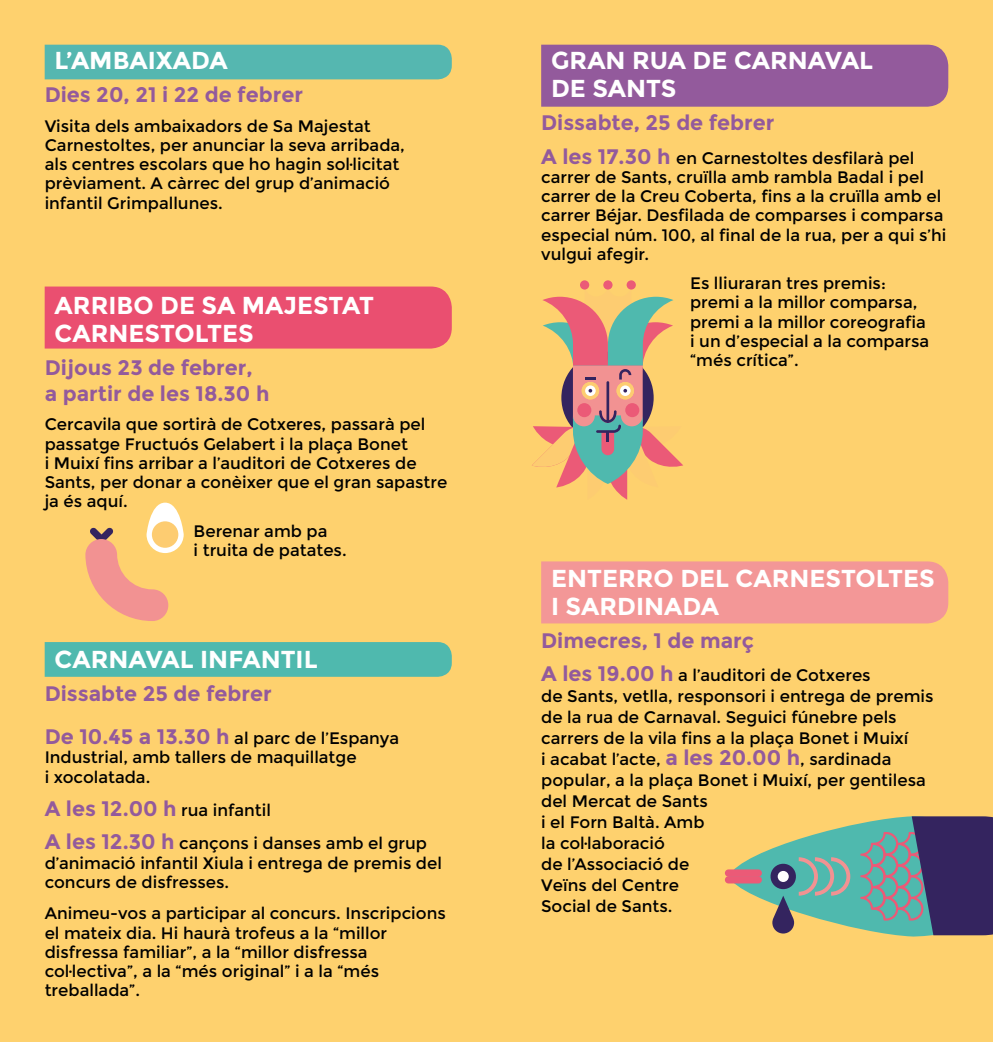
<style>
.page{position:relative;width:993px;height:1042px;background:#fff}
.page>*{position:absolute;margin:0;border:0;box-sizing:border-box;transform-origin:0 0}
.t1{font:700 24.5px/28px "Montserrat";color:#fff}
.t2{font:700 21px/26.2px "Montserrat";color:#935a9c}
.t3{font:16.62px/19.2px "Montserrat";color:#000}
.s1{font-weight:700;font-size:21px;color:#935a9c}
</style>
<div class="page">
<div style="left:0;top:0;width:992px;height:1042px;background:#fed16e"></div>
<div style="left:45px;top:45px;width:406px;height:34px;background:#55b7b0"></div>
<div style="left:45px;top:642px;width:406px;height:35px;background:#4fb9ae"></div>
<div style="left:541px;top:45px;width:406px;height:62px;background:#935a9c"></div>
<div style="left:45px;top:286px;width:406px;height:62px;background:#ea4f70"></div>
<div style="left:541px;top:561px;width:406px;height:62px;background:#f39797"></div>
<svg style="left:85px;top:527px;width:83px;height:94px"></svg>
<svg style="left:146px;top:503px;width:38px;height:50px"></svg>
<div style="left:152px;top:521px;width:26px;height:27px;background:#fdcc71;border-radius:50%"></div>
<svg style="left:579px;top:280px;width:10px;height:10px"></svg>
<div style="left:603px;top:280px;width:9px;height:10px;background:#eb5a77;border-radius:50%"></div>
<div style="left:626px;top:280px;width:9px;height:10px;background:#eb5a77;border-radius:50%"></div>
<svg style="left:532px;top:285px;width:151px;height:215px"></svg>
<svg style="left:724px;top:869px;width:37px;height:8px"></svg>
<svg style="left:724px;top:876px;width:37px;height:7px"></svg>
<svg style="left:728px;top:816px;width:264px;height:120px"></svg>
<h1 class="t1" style="left:55px;top:47px;width:174px">L’AMBAIXADA</h1>
<p class="t2" style="left:45px;top:82px;width:260px">Dies 20, 21 i 22 de febrer</p>
<p class="t3" style="left:45px;top:116px;width:361px">Visita dels ambaixadors de Sa Majestat Carnestoltes, per anunciar la seva arribada, als centres escolars que ho hagin sol·licitat prèviament. A càrrec del grup d’animació infantil Grimpallunes.</p>
<h1 class="t1" style="left:55px;top:291px;width:321px">ARRIBO DE SA MAJESTAT<br>CARNESTOLTES</h1>
<p class="t2" style="left:45px;top:354px;width:226px">Dijous 23 de febrer, a partir de les 18.30 h</p>
<p class="t3" style="left:45px;top:415px;width:404px">Cercavila que sortirà de Cotxeres, passarà pel passatge Fructuós Gelabert i la plaça Bonet<br>i Muixí fins arribar a l’auditori de Cotxeres de Sants, per donar a conèixer que el gran sapastre ja és aquí.</p>
<p class="t3" style="left:193px;top:521px;width:154px">Berenar amb pa<br>i truita de patates.</p>
<h1 class="t1" style="left:55px;top:645px;width:264px">CARNAVAL INFANTIL</h1>
<p class="t2" style="left:45px;top:680px;width:228px">Dissabte 25 de febrer</p>
<p class="t3" style="left:45px;top:729px;width:356px"><span class="s1">De 10.45 a 13.30 h</span> al parc de l’Espanya<br>Industrial, amb tallers de maquillatge<br>i xocolatada.</p>
<p class="t3" style="left:45px;top:793px;width:384px;line-height:33.2px"><span class="s1">A les 12.00 h</span> rua infantil<br><span class="s1">A les 12.30 h</span> cançons i danses amb el grup</p>
<p class="t3" style="left:45px;top:853px;width:398px">d’animació infantil Xiula i entrega de premis del concurs de disfresses.</p>
<p class="t3" style="left:45px;top:904px;width:402px">Animeu-vos a participar al concurs. Inscripcions el mateix dia. Hi haurà trofeus a la “millor disfressa familiar”, a la “millor disfressa col·lectiva”, a la “més original” i a la “més treballada”.</p>
<h1 class="t1" style="left:551px;top:47px;width:323px">GRAN RUA DE CARNAVAL<br>DE SANTS</h1>
<p class="t2" style="left:541px;top:110px;width:235px">Dissabte, 25 de febrer</p>
<p class="t3" style="left:541px;top:148px;width:407px"><span class="s1">A les 17.30 h</span> en Carnestoltes desfilarà pel carrer de Sants, cruïlla amb rambla Badal i pel carrer de la Creu Coberta, fins a la cruïlla amb el carrer Béjar. Desfilada de comparses i comparsa especial núm. 100, al final de la rua, per a qui s’hi vulgui afegir.</p>
<p class="t3" style="left:690px;top:274px;width:241px">Es lliuraran tres premis: premi a la millor comparsa, premi a la millor coreografia i un d’especial a la comparsa “més crítica”.</p>
<h1 class="t1" style="left:551px;top:564px;width:385px">ENTERRO DEL CARNESTOLTES<br>I SARDINADA</h1>
<p class="t2" style="left:541px;top:627px;width:214px">Dimecres, 1 de març</p>
<p class="t3" style="left:541px;top:665px;width:394px;line-height:21px"><span class="s1">A les 19.00 h</span> a l’auditori de Cotxeres<br>de Sants, vetlla, responsori i entrega de premis de la rua de Carnaval. Seguici fúnebre pels carrers de la vila fins a la plaça Bonet i Muixí<br>i acabat l’acte, <span class="s1">a les 20.00 h</span>, sardinada popular, a la plaça Bonet i Muixí, per gentilesa del Mercat de Sants<br>i el Forn Baltà. Amb<br>la col·laboració<br>de l’Associació de<br>Veïns del Centre<br>Social de Sants.</p>
</div>
